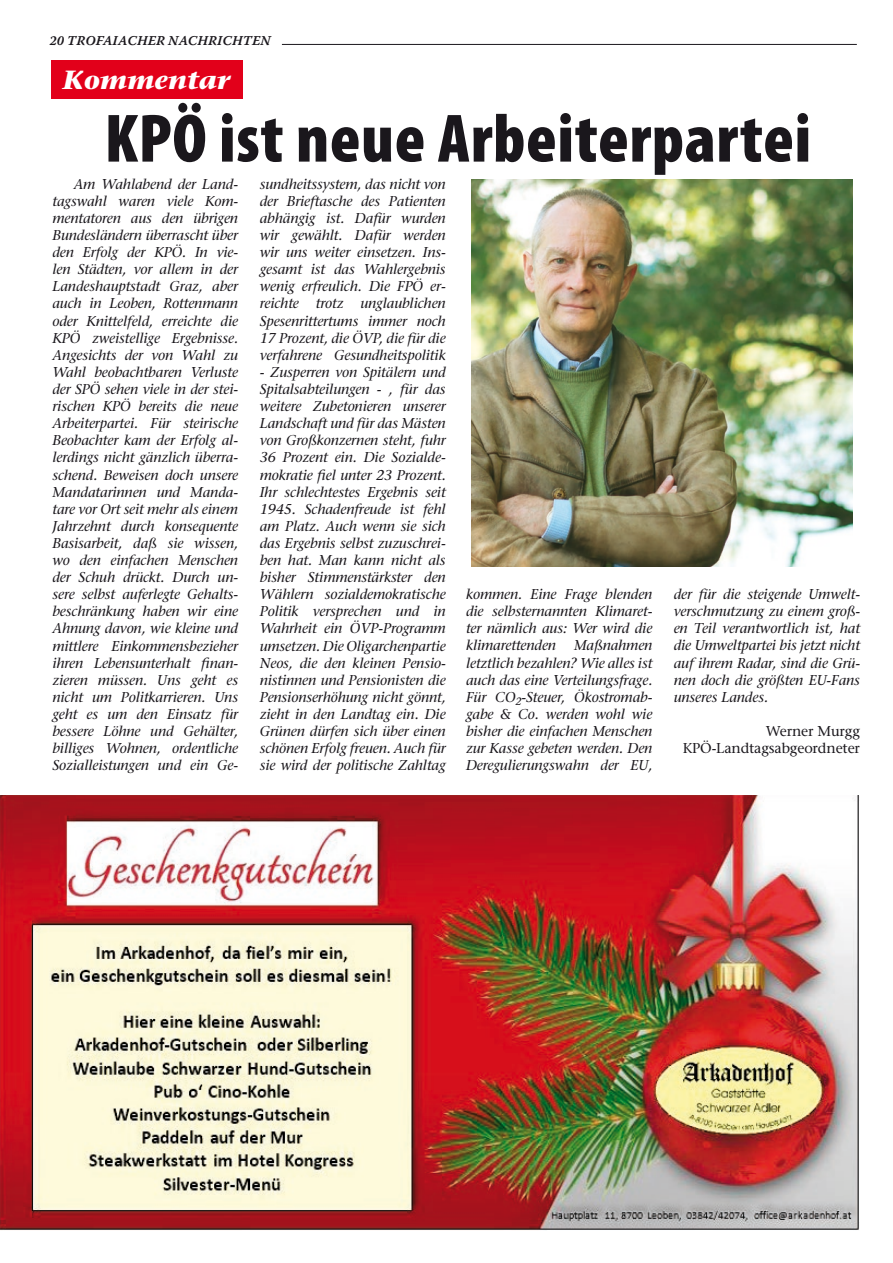
<style>
.page{position:relative;width:893px;height:1263px;background:#fff}
.page>*{position:absolute;margin:0;border:0;box-sizing:border-box;transform-origin:0 0}
.Titel_2{font:900 condensed 69px "Myriad Pro";letter-spacing:.01em;color:#1a171c}
.swt-twxt{font:italic 700 26.25px "Stone Serif";color:#fff}
.swt-twxt-2{font:italic 14.25px/17.1px "Stone Serif";letter-spacing:-.01em;color:#1a171c;text-align:justify}
.swt-twxt-3{font:14.25px "Stone Serif";letter-spacing:-.01em;color:#1a171c}
.t1{font:13.5px "Warnock Pro Semibold It Capt";letter-spacing:.01em;color:#1a171c}
</style>
<div class="page">
<hr style="left:282px;top:44px;width:575px;height:1px;background:#1a171c">
<img style="left:0;top:796px;width:859px;height:434px">
<img style="left:471px;top:179px;width:382px;height:388px">
<div style="left:51px;top:60px;width:191px;height:39px;background:#e2001a"></div>
<p class="t1" style="left:50px;top:32px;width:222px">20 TROFAIACHER NACHRICHTEN</p>
<p class="swt-twxt" style="left:63px;top:64px;width:169px">Kommentar</p>
<p class="Titel_2" style="left:105px;top:94px;width:708px">KPÖ ist neue Arbeiterpartei</p>
<p class="swt-twxt-2" style="left:52px;top:175px;width:187px;text-indent:21px">Am Wahlabend der Land&shy;tagswahl waren viele Kom&shy;mentatoren aus den übrigen Bundesländern überrascht über den Erfolg der KPÖ. In vie&shy;len Städten, vor allem in der Landeshauptstadt Graz, aber auch in Leoben, Rottenmann oder Knittelfeld, erreichte die KPÖ zweistellige Ergebnisse.<br>Angesichts der von Wahl zu Wahl beobachtbaren Verluste der SPÖ sehen viele in der stei&shy;rischen KPÖ bereits die neue Arbeiterpartei. Für steirische Beobachter kam der Erfolg al&shy;lerdings nicht gänzlich überra&shy;schend. Beweisen doch unsere Mandatarinnen und Manda&shy;tare vor Ort seit mehr als einem Jahrzehnt durch konsequente Basisarbeit, daß sie wissen, wo den einfachen Menschen der Schuh drückt. Durch un&shy;sere selbst auferlegte Gehalts&shy;beschränkung haben wir eine Ahnung davon, wie kleine und mittlere Einkommensbezieher ihren Lebensunterhalt finan&shy;zieren müssen. Uns geht es nicht um Politkarrieren. Uns geht es um den Einsatz für bessere Löhne und Gehälter, billiges Wohnen, ordentliche Sozialleistungen und ein Ge-</p>
<p class="swt-twxt-2" style="left:260px;top:175px;width:188px">sundheitssystem, das nicht von der Brieftasche des Patienten abhängig ist. Dafür wurden wir gewählt. Dafür werden wir uns weiter einsetzen. Ins&shy;gesamt ist das Wahlergebnis wenig erfreulich. Die FPÖ er&shy;reichte trotz unglaublichen Spesenrittertums immer noch 17 Prozent, die ÖVP, die für die verfahrene Gesundheitspolitik</p>
<p class="swt-twxt-2" style="left:260px;top:363px;width:188px">- Zusperren von Spitälern und Spitalsabteilungen - , für das weitere Zubetonieren unserer Landschaft und für das Mästen von Großkonzernen steht, fuhr 36 Prozent ein. Die Sozialde&shy;mokratie fiel unter 23 Prozent.<br>Ihr schlechtestes Ergebnis seit 1945. Schadenfreude ist fehl am Platz. Auch wenn sie sich das Ergebnis selbst zuzuschrei&shy;ben hat. Man kann nicht als bisher Stimmenstärkster den Wählern sozialdemokratische Politik versprechen und in Wahrheit ein ÖVP-Programm umsetzen. Die Oligarchenpartie Neos, die den kleinen Pensio&shy;nistinnen und Pensionisten die Pensionserhöhung nicht gönnt, zieht in den Landtag ein. Die Grünen dürfen sich über einen schönen Erfolg freuen. Auch für sie wird der politische Zahltag</p>
<p class="swt-twxt-2" style="left:466px;top:586px;width:188px">kommen. Eine Frage blenden die selbsternannten Klimaret&shy;ter nämlich aus: Wer wird die klimarettenden</p>
<p class="swt-twxt-2" style="left:466px;top:637px;width:188px;text-indent:108px">Maßnahmen letztlich bezahlen? Wie alles ist auch das eine Verteilungsfrage.<br>Für CO<sub>2</sub>-Steuer, Ökostromab&shy;gabe &amp; Co. werden wohl wie bisher die einfachen Menschen zur Kasse gebeten werden. Den Deregulierungswahn der EU,</p>
<p class="swt-twxt-2" style="left:674px;top:586px;width:188px">der für die steigende Umwelt&shy;verschmutzung zu einem groß&shy;en Teil verantwortlich ist, hat die Umweltpartei bis jetzt nicht auf ihrem Radar, sind die Grü&shy;nen doch die größten EU-Fans unseres Landes.</p>
<p class="swt-twxt-3" style="left:766px;top:722px;width:96px">Werner Murgg</p>
<p class="swt-twxt-3" style="left:683px;top:739px;width:179px">KPÖ-Landtagsabgeordneter</p>
</div>
